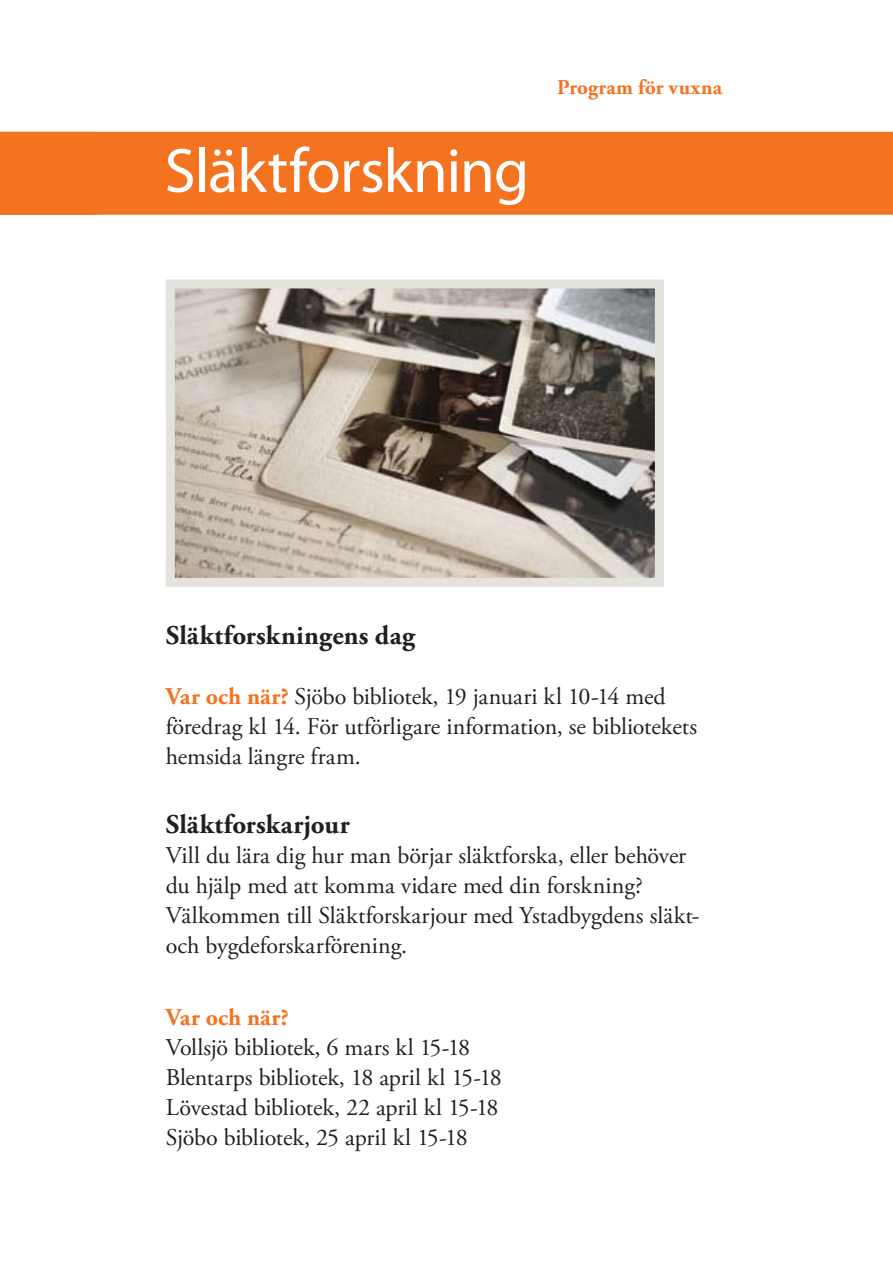
<style>
.page{position:relative;width:893px;height:1263px;background:#fff}
.page>*{position:absolute;margin:0;border:0;box-sizing:border-box;transform-origin:0 0}
.t1{font:63px "Myriad Pro";letter-spacing:-.015em;color:#fff}
.t2{font:700 27px "Adobe Garamond Pro";letter-spacing:.005em;color:#231f20}
.t3{font:24px/30px "Adobe Garamond Pro";letter-spacing:-.005em;color:#231f20}
.t4{font:700 24px "Adobe Garamond Pro";letter-spacing:.005em;color:#f47321}
.t5{font:700 21px "Adobe Garamond Pro";letter-spacing:.02em;color:#f47321}
.s1{font-weight:700;color:#f47321}
</style>
<div class="page">
<div style="left:0;top:132px;width:893px;height:83px;background:#f47321"></div>
<img style="left:176px;top:289px;width:478px;height:288px">
<div style="left:166px;top:279px;width:498px;height:308px;border:9px solid #e3e2dd"></div>
<h1 class="t1" style="left:165px;top:132px;width:366px">Släktforskning</h1>
<p class="t5" style="left:557px;top:75px;width:166px">Program för vuxna</p>
<p class="t2" style="left:166px;top:620px;width:251px">Släktforskningens dag</p>
<p class="t3" style="left:166px;top:682px;width:533px"><span class="s1">Var och när?</span> Sjöbo bibliotek, 19 januari kl 10-14 med föredrag kl 14. För utförligare information, se bibliotekets hemsida längre fram.</p>
<p class="t2" style="left:166px;top:809px;width:185px">Släktforskarjour</p>
<p class="t3" style="left:166px;top:841px;width:535px">Vill du lära dig hur man börjar släktforska, eller behöver du hjälp med att komma vidare med din forskning?<br>Välkommen till Släktforskarjour med Ystadbygdens släkt&shy;och bygdeforskarförening.</p>
<p class="t4" style="left:166px;top:1004px;width:124px">Var och när?</p>
<p class="t3" style="left:166px;top:1033px;width:338px">Vollsjö bibliotek, 6 mars kl 15-18<br>Blentarps bibliotek, 18 april kl 15-18<br>Lövestad bibliotek, 22 april kl 15-18<br>Sjöbo bibliotek, 25 april kl 15-18</p>
</div>
